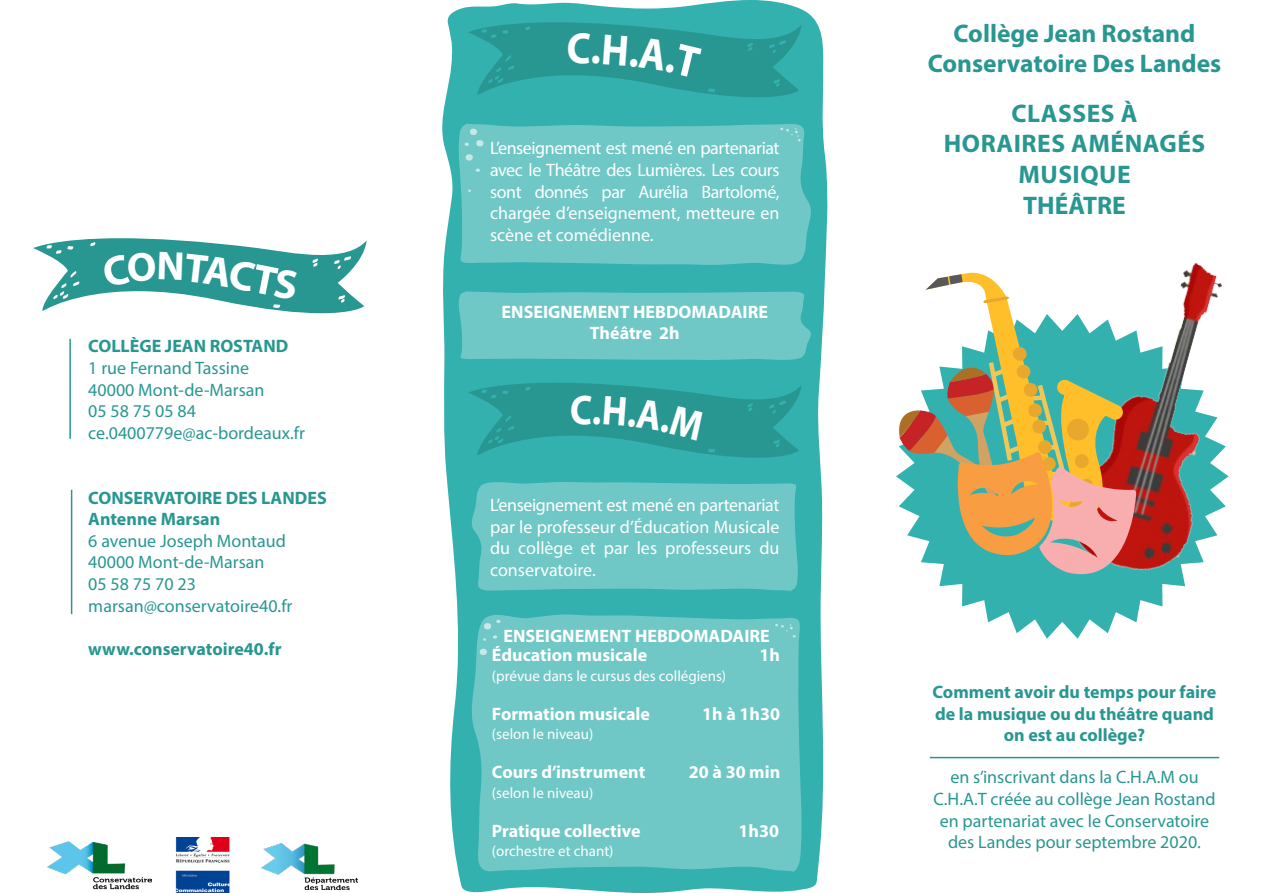
<style>
.page{position:relative;width:1263px;height:893px;background:#fff}
.page>*{position:absolute;margin:0;border:0;box-sizing:border-box;transform-origin:0 0}
.t1{font:700 25.5px "Myriad Pro";color:#289791}
.t2{font:700 25.5px "Myriad Pro";letter-spacing:.02em;color:#289791}
.t3{font:18px/21.6px "Myriad Pro";color:#289791;text-align:center}
.t4{font:18px/21.6px "Myriad Pro";color:#fff;text-align:justify}
.t5{font:700 18px "Myriad Pro";color:#fff}
.t6{font:700 18px/21.6px "Myriad Pro";color:#289791;text-align:center}
.t7{font:15px "Myriad Pro";color:#fff}
.s1{font-weight:700}
</style>
<div class="page">
<img style="left:175px;top:838px;width:55px;height:55px">
<img style="left:48px;top:841px;width:104px;height:49px">
<img style="left:262px;top:843px;width:95px;height:46px">
<svg style="left:442px;top:0;width:386px;height:893px;background:#53bdbb"></svg>
<div style="left:458px;top:124px;width:354px;height:141px;background:#6fc8c6"></div>
<svg style="left:464px;top:154px;width:10px;height:7px"></svg>
<svg style="left:465px;top:129px;width:20px;height:17px"></svg>
<svg style="left:476px;top:169px;width:4px;height:3px"></svg>
<svg style="left:780px;top:128px;width:21px;height:13px"></svg>
<svg style="left:458px;top:291px;width:354px;height:69px;background:#6bc6c4"></svg>
<div style="left:470px;top:482px;width:328px;height:109px;background:#6fc8c6"></div>
<div style="left:468px;top:614px;width:334px;height:258px;background:#6fc8c6"></div>
<hr style="left:930px;top:757px;width:289px;height:1px;background:#289791">
<hr style="left:69px;top:339px;width:2px;height:100px;background:#289791">
<hr style="left:71px;top:490px;width:1px;height:124px;background:#289791">
<svg style="left:478px;top:649px;width:10px;height:6px"></svg>
<svg style="left:493px;top:635px;width:4px;height:4px"></svg>
<svg style="left:483px;top:620px;width:18px;height:9px"></svg>
<svg style="left:775px;top:624px;width:21px;height:14px"></svg>
<svg style="left:939px;top:574px;width:224px;height:65px;fill:#33b1af"></svg>
<img style="left:1049px;top:262px;width:180px;height:329px">
<svg style="left:962px;top:267px;width:145px;height:79px"></svg>
<svg style="left:983px;top:296px;width:26px;height:7px"></svg>
<svg style="left:926px;top:274px;width:36px;height:16px"></svg>
<svg style="left:896px;top:346px;width:240px;height:228px;background:#a9a884"></svg>
<svg style="left:33px;top:238px;width:334px;height:75px"></svg>
<svg style="left:468px;top:383px;width:333px;height:75px;background:#2b9f9a"></svg>
<svg style="left:468px;top:22px;width:333px;height:75px;background:#2b9f9a"></svg>
<p class="t6" style="left:88px;top:335px;width:202px">COLLÈGE JEAN ROSTAND</p>
<p class="t3" style="left:88px;top:357px;width:162px">1 rue Fernand Tassine</p>
<p class="t3" style="left:88px;top:378px;width:178px">40000 Mont-de-Marsan</p>
<p class="t3" style="left:88px;top:400px;width:109px">05 58 75 05 84</p>
<p class="t3" style="left:88px;top:422px;width:218px">ce.0400779e@ac-bordeaux.fr</p>
<p class="t6" style="left:88px;top:486px;width:240px">CONSERVATOIRE DES LANDES</p>
<p class="t3" style="left:88px;top:508px;width:206px;text-align:left"><span class="s1">Antenne Marsan<br></span>6 avenue Joseph Montaud<br>40000 Mont-de-Marsan<br>05 58 75 70 23 marsan@conservatoire40.fr</p>
<p class="t6" style="left:88px;top:637px;width:195px">www.conservatoire40.fr</p>
<p class="t4" style="left:490px;top:137px;width:291px">L’enseignement est mené en partenariat avec le Théâtre des Lumières. Les cours sont donnés par Aurélia Bartolomé, chargée d’enseignement, metteure en scène et comédienne.</p>
<p class="t5" style="left:502px;top:300px;width:268px">ENSEIGNEMENT HEBDOMADAIRE</p>
<p class="t5" style="left:590px;top:322px;width:91px">Théâtre 2h</p>
<p class="t4" style="left:490px;top:494px;width:291px">L’enseignement est mené en partenariat par le professeur d’Éducation Musicale du collège et par les professeurs du conservatoire.</p>
<p class="t5" style="left:503px;top:624px;width:268px">ENSEIGNEMENT HEBDOMADAIRE</p>
<p class="t5" style="left:492px;top:643px;width:157px">Éducation musicale</p>
<p class="t5" style="left:760px;top:643px;width:22px">1h</p>
<p class="t7" style="left:492px;top:666px;width:236px">(prévue dans le cursus des collégiens)</p>
<p class="t5" style="left:492px;top:702px;width:160px">Formation musicale</p>
<p class="t5" style="left:702px;top:702px;width:79px">1h à 1h30</p>
<p class="t7" style="left:492px;top:725px;width:103px">(selon le niveau)</p>
<p class="t5" style="left:492px;top:760px;width:155px">Cours d’instrument</p>
<p class="t5" style="left:689px;top:760px;width:93px">20 à 30 min</p>
<p class="t7" style="left:492px;top:783px;width:103px">(selon le niveau)</p>
<p class="t5" style="left:492px;top:819px;width:150px">Pratique collective</p>
<p class="t5" style="left:738px;top:819px;width:42px">1h30</p>
<p class="t7" style="left:492px;top:842px;width:123px">(orchestre et chant)</p>
<p class="t1" style="left:953px;top:17px;width:243px">Collège Jean Rostand</p>
<p class="t1" style="left:928px;top:47px;width:295px">Conservatoire Des Landes</p>
<p class="t2" style="left:1011px;top:97px;width:127px">CLASSES À</p>
<p class="t2" style="left:944px;top:127px;width:263px">HORAIRES AMÉNAGÉS</p>
<p class="t2" style="left:1018px;top:158px;width:114px">MUSIQUE</p>
<p class="t1" style="left:1023px;top:188px;width:104px">THÉÂTRE</p>
<p class="t6" style="left:933px;top:681px;width:285px">Comment avoir du temps pour faire de la musique ou du théâtre quand on est au collège?</p>
<p class="t3" style="left:933px;top:766px;width:284px">en s’inscrivant dans la C.H.A.M ou C.H.A.T créée au collège Jean Rostand en partenariat avec le Conservatoire des Landes pour septembre 2020.</p>
</div>
